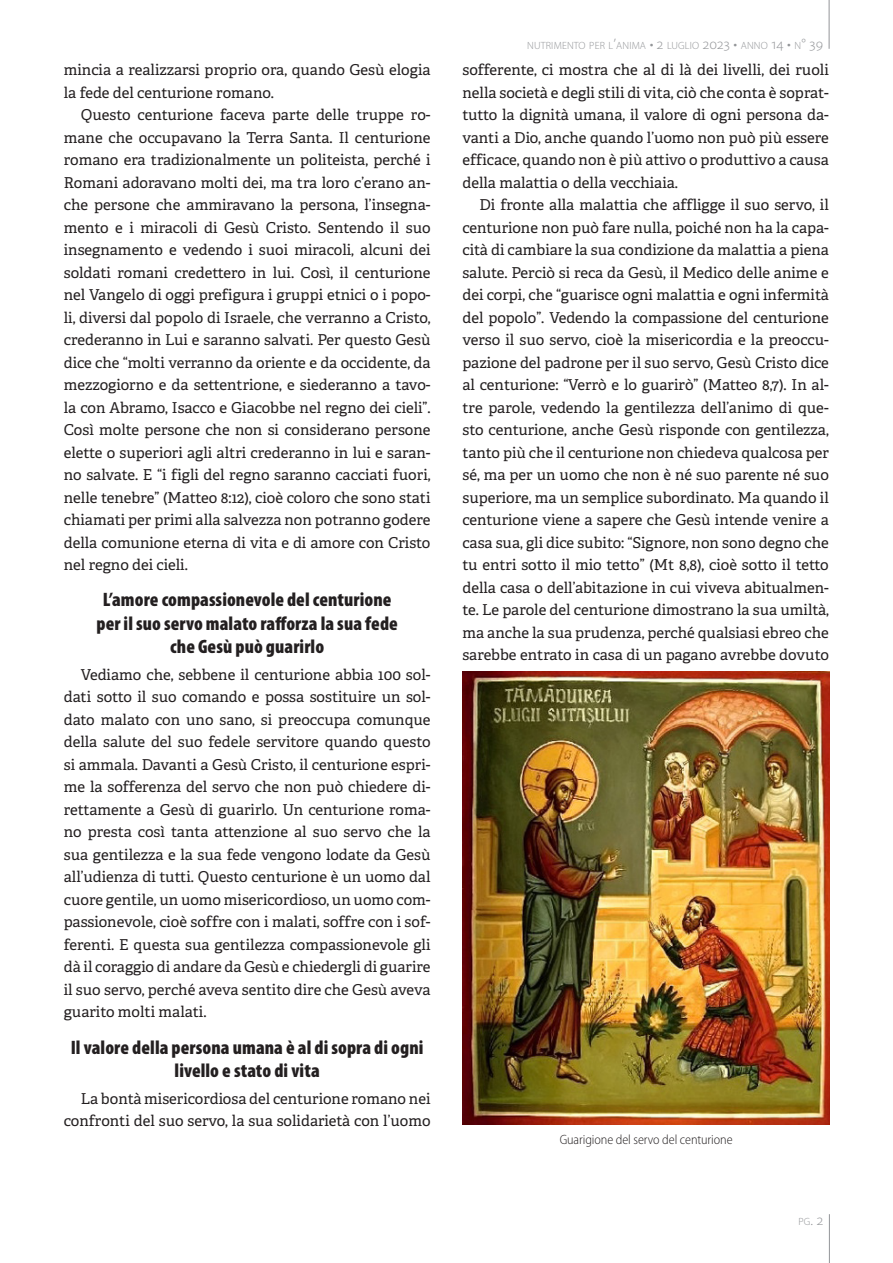
<style>
.page{position:relative;width:893px;height:1263px;background:#fff}
.page>*{position:absolute;margin:0;border:0;box-sizing:border-box;transform-origin:0 0}
.Articol_-_Secțiune{font:900 condensed 19.5px/23.4px "Myriad Pro";letter-spacing:.005em;color:#231f20;text-align:center}
.Text{font:15px/22.5px "Adelle";color:#231f20;text-align:justify}
.Descriere_imagine{font:300 semi-condensed 13.5px "Myriad Pro";letter-spacing:-.005em;color:#231f20}
.t1{font:300 10.5px "Myriad Pro";letter-spacing:.015em;color:#939598}
.s1{font-size:15px}
</style>
<div class="page">
<hr style="left:829px;top:0;width:1px;height:49px;background:#939598">
<hr style="left:829px;top:1214px;width:1px;height:49px;background:#939598">
<img style="left:463px;top:672px;width:367px;height:453px">
<p class="Text" style="left:64px;top:59px;width:368px">mincia a realizzarsi proprio ora, quando Gesù elogia la fede del centurione romano.</p>
<p class="Text" style="left:64px;top:104px;width:368px;text-indent:17px">Questo centurione faceva parte delle truppe ro&shy;mane che occupavano la Terra Santa. Il centurione romano era tradizionalmente un politeista, perché i Romani adoravano molti dei, ma tra loro c’erano an&shy;che persone che ammiravano la persona, l’insegna&shy;mento e i miracoli di Gesù Cristo. Sentendo il suo insegnamento e vedendo i suoi miracoli, alcuni dei soldati romani credettero in lui. Così, il centurione nel Vangelo di oggi prefigura i gruppi etnici o i popo&shy;li, diversi dal popolo di Israele, che verranno a Cristo, crederanno in Lui e saranno salvati. Per questo Gesù dice che “molti verranno da oriente e da occidente, da mezzogiorno e da settentrione, e siederanno a tavo&shy;la con Abramo, Isacco e Giacobbe nel regno dei cieli”.<br>Così molte persone che non si considerano persone elette o superiori agli altri crederanno in lui e saran&shy;no salvate. E “i figli del regno saranno cacciati fuori, nelle tenebre” (Matteo 8:12), cioè coloro che sono stati chiamati per primi alla salvezza non potranno godere della comunione eterna di vita e di amore con Cristo nel regno dei cieli.</p>
<p class="Articol_-_Secțiune" style="left:97px;top:588px;width:303px">L’amore compassionevole del centurione per il suo servo malato rafforza la sua fede che Gesù può guarirlo</p>
<p class="Text" style="left:64px;top:663px;width:368px;text-indent:17px">Vediamo che, sebbene il centurione abbia 100 sol&shy;dati sotto il suo comando e possa sostituire un sol&shy;dato malato con uno sano, si preoccupa comunque della salute del suo fedele servitore quando questo si ammala. Davanti a Gesù Cristo, il centurione espri&shy;me la sofferenza del servo che non può chiedere di&shy;rettamente a Gesù di guarirlo. Un centurione roma&shy;no presta così tanta attenzione al suo servo che la sua gentilezza e la sua fede vengono lodate da Gesù all’udienza di tutti. Questo centurione è un uomo dal cuore gentile, un uomo misericordioso, un uomo com&shy;passionevole, cioè soffre con i malati, soffre con i sof&shy;ferenti. E questa sua gentilezza compassionevole gli dà il coraggio di andare da Gesù e chiedergli di guarire il suo servo, perché aveva sentito dire che Gesù aveva guarito molti malati.</p>
<p class="Articol_-_Secțiune" style="left:71px;top:1035px;width:354px">Il valore della persona umana è al di sopra di ogni livello e stato di vita</p>
<p class="Text" style="left:64px;top:1087px;width:368px;text-align:right">La bontà misericordiosa del centurione romano nei confronti del suo servo, la sua solidarietà con l’uomo</p>
<p class="t1" style="left:527px;top:39px;width:297px">NUTRIMENTO PER L<span class="s1">’</span>ANIMA <span class="s1">• 2</span> LUGLIO <span class="s1">2023 •</span> ANNO <span class="s1">14 •</span> N<span class="s1">° 39</span></p>
<p class="Text" style="left:462px;top:59px;width:368px">sofferente, ci mostra che al di là dei livelli, dei ruoli nella società e degli stili di vita, ciò che conta è soprat&shy;tutto la dignità umana, il valore di ogni persona da&shy;vanti a Dio, anche quando l’uomo non può più essere efficace, quando non è più attivo o produttivo a causa della malattia o della vecchiaia.</p>
<p class="Text" style="left:462px;top:194px;width:368px;text-indent:17px">Di fronte alla malattia che affligge il suo servo, il centurione non può fare nulla, poiché non ha la capa&shy;cità di cambiare la sua condizione da malattia a piena salute. Perciò si reca da Gesù, il Medico delle anime e dei corpi, che “guarisce ogni malattia e ogni infermità del popolo”. Vedendo la compassione del centurione verso il suo servo, cioè la misericordia e la preoccu&shy;pazione del padrone per il suo servo, Gesù Cristo dice al centurione: “Verrò e lo guarirò” (Matteo 8,7). In al&shy;tre parole, vedendo la gentilezza dell’animo di que&shy;sto centurione, anche Gesù risponde con gentilezza, tanto più che il centurione non chiedeva qualcosa per sé, ma per un uomo che non è né suo parente né suo superiore, ma un semplice subordinato. Ma quando il centurione viene a sapere che Gesù intende venire a casa sua, gli dice subito: “Signore, non sono degno che tu entri sotto il mio tetto” (Mt 8,8), cioè sotto il tetto della casa o dell’abitazione in cui viveva abitualmen&shy;te. Le parole del centurione dimostrano la sua umiltà, ma anche la sua prudenza, perché qualsiasi ebreo che sarebbe entrato in casa di un pagano avrebbe dovuto</p>
<p class="Descriere_imagine" style="left:560px;top:1131px;width:174px">Guarigione del servo del centurione</p>
<p class="t1" style="left:798px;top:1215px;width:26px">PG<span class="s1">. 2</span></p>
</div>
